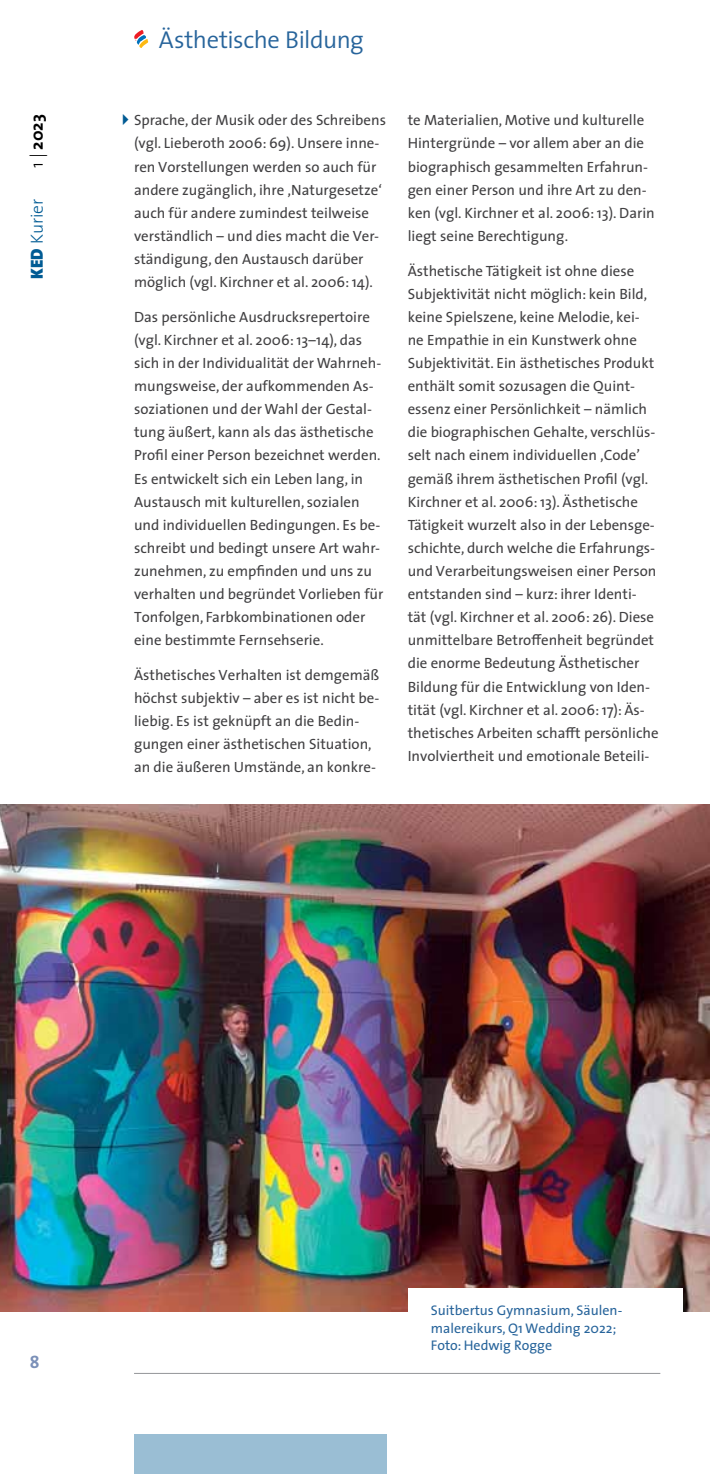
<style>
.page{position:relative;width:710px;height:1474px;background:#fff}
.page>*{position:absolute;margin:0;border:0;box-sizing:border-box;transform-origin:0 0}
.t1{font:300 24.5px "The Sans";letter-spacing:-.02em;color:#27649b}
.t2{font:300 17.5px "The Sans";color:#005b94}
.t3{font:700 17.5px "The Sans";color:#000}
.t4{font:700 17.5px "The Sans";color:#7b90b8}
.t5{font:14.88px/23.1px "The Sans";color:#414042}
.t6{font:14px/17.5px "The Sans";color:#27649b}
.s1{font-weight:300}
.s2{font-weight:900}
</style>
<div class="page">
<hr style="left:134px;top:1372px;width:526px;height:1px;background:#939598">
<div style="left:134px;top:1434px;width:252px;height:39px;background:#9abed4"></div>
<svg style="left:134px;top:30px;width:14px;height:18px"></svg>
<img style="left:0;top:804px;width:709px;height:507px">
<div style="left:407px;top:1287px;width:275px;height:80px;background:#fff"></div>
<p class="t3" style="left:22px;top:168px;width:55px;rotate:-90deg"><span class="s1">1 |</span> 2023</p>
<p class="t2" style="left:23px;top:279px;width:82px;rotate:-90deg"><span class="s2">KED</span> Kurier</p>
<h1 class="t1" style="left:159px;top:20px;width:206px">Ästhetische Bildung</h1>
<p class="t5" style="left:134px;top:108px;width:253px">Sprache, der Musik oder des Schreibens (vgl. Lieberoth 2006: 69). Unsere inne&shy;ren Vorstellungen werden so auch für andere zugänglich, ihre ‚Naturgesetze‘ auch für andere zumindest teilweise verständlich – und dies macht die Ver&shy;ständigung, den Austausch darüber möglich (vgl. Kirchner et al. 2006: 14).</p>
<p class="t5" style="left:134px;top:305px;width:251px">Das persönliche Ausdrucksrepertoire (vgl. Kirchner et al. 2006: 13–14), das sich in der Individualität der Wahrneh&shy;mungsweise, der aufkommenden As&shy;soziationen und der Wahl der Gestal&shy;tung äußert, kann als das ästhetische Profil einer Person bezeichnet werden.<br>Es entwickelt sich ein Leben lang, in Austausch mit kulturellen, sozialen und individuellen Bedingungen. Es be&shy;schreibt und bedingt unsere Art wahr&shy;zunehmen, zu empfinden und uns zu verhalten und begründet Vorlieben für Tonfolgen, Farbkombinationen oder eine bestimmte Fernsehserie.</p>
<p class="t5" style="left:134px;top:663px;width:247px">Ästhetisches Verhalten ist demgemäß höchst subjektiv – aber es ist nicht be&shy;liebig. Es ist geknüpft an die Bedin&shy;gungen einer ästhetischen Situation, an die äußeren Umstände, an konkre-</p>
<p class="t5" style="left:407px;top:108px;width:248px">te Materialien, Motive und kulturelle Hintergründe – vor allem aber an die biographisch gesammelten Erfahrun&shy;gen einer Person und ihre Art zu den&shy;ken (vgl. Kirchner et al. 2006: 13). Darin liegt seine Berechtigung.</p>
<p class="t5" style="left:407px;top:258px;width:252px">Ästhetische Tätigkeit ist ohne diese Subjektivität nicht möglich: kein Bild, keine Spielszene, keine Melodie, kei&shy;ne Empathie in ein Kunstwerk ohne Subjektivität. Ein ästhetisches Produkt enthält somit sozusagen die Quint&shy;essenz einer Persönlichkeit – nämlich die biographischen Gehalte, verschlüs&shy;selt nach einem individuellen ‚Code’ gemäß ihrem ästhetischen Profil (vgl.<br>Kirchner et al. 2006: 13). Ästhetische Tätigkeit wurzelt also in der Lebensge&shy;schichte, durch welche die Erfahrungs&shy;und Verarbeitungsweisen einer Person entstanden sind – kurz: ihrer Identi&shy;tät (vgl. Kirchner et al. 2006: 26). Diese unmittelbare Betroffenheit begründet die enorme Bedeutung Ästhetischer Bildung für die Entwicklung von Iden&shy;tität (vgl. Kirchner et al. 2006: 17): Äs&shy;thetisches Arbeiten schafft persönliche Involviertheit und emotionale Beteili-</p>
<p class="t4" style="left:30px;top:1347px;width:11px">8</p>
<p class="t6" style="left:430px;top:1301px;width:191px">Suitbertus Gymnasium, Säulen&shy;malereikurs, Q1 Wedding 2022;<br>Foto: Hedwig Rogge</p>
</div>
